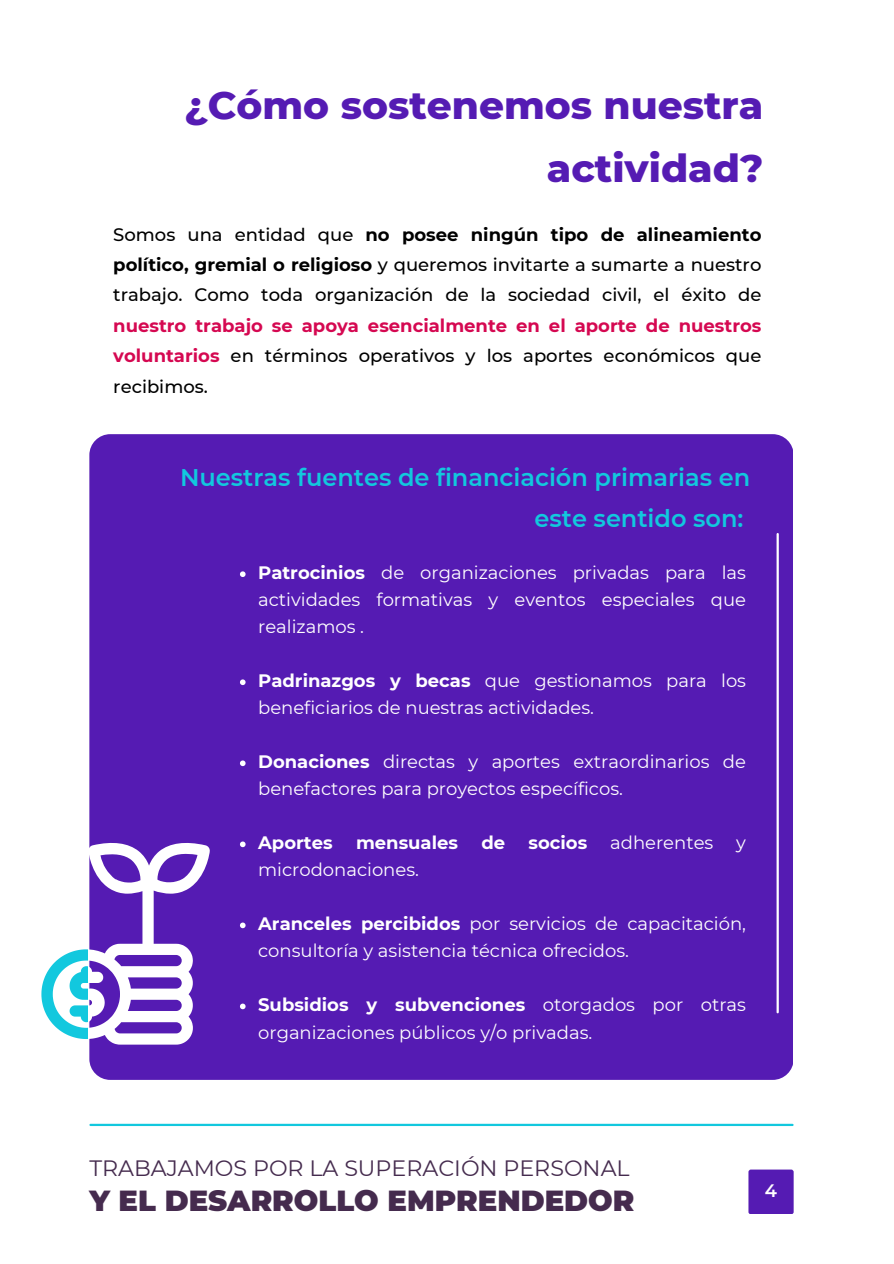
<style>
.page{position:relative;width:894px;height:1264px;background:#fff}
.page>*{position:absolute;margin:0;border:0;box-sizing:border-box;transform-origin:0 0}
.t1{font:800 39px/63px "Montserrat";color:#551bb3;text-align:right}
.t2{font:900 28.95px "Montserrat";color:#452b4e}
.t3{font:600 24px/40.5px "Montserrat";color:#12c8de;text-align:right}
.t4{font:22.2px "Montserrat";color:#452b4e}
.t5{font:18px/27px "Montserrat";color:#fff}
.t6{font:500 18px/30.3px "Montserrat";color:#000;text-align:justify}
.t7{font:700 18px/30.3px "Montserrat";color:#d50851;text-align:justify}
.t8{font:700 18px "Montserrat";color:#fff}
.t9{font:600 18px "Montserrat";color:#fff}
.s1{font-weight:700}
.s2{font-weight:500;color:#000}
</style>
<div class="page">
<div style="left:748px;top:1169px;width:45px;height:45px;background:#551bb3;border-radius:2px"></div>
<hr style="left:90px;top:1123px;width:702px;height:2px;background:#12c8de">
<div style="left:89px;top:434px;width:703px;height:645px;background:#551bb3;border-radius:21px"></div>
<hr style="left:776px;top:534px;width:2px;height:478px;background:#fff">
<svg style="left:240px;top:571px;width:5px;height:6px"></svg>
<svg style="left:240px;top:679px;width:5px;height:6px"></svg>
<svg style="left:240px;top:760px;width:5px;height:6px"></svg>
<svg style="left:240px;top:841px;width:5px;height:6px"></svg>
<svg style="left:240px;top:922px;width:5px;height:6px"></svg>
<svg style="left:240px;top:1003px;width:5px;height:6px"></svg>
<svg style="left:41px;top:840px;width:169px;height:204px"></svg>
<h1 class="t1" style="left:184px;top:74px;width:580px">¿Cómo sostenemos nuestra actividad?</h1>
<p class="t6" style="left:113px;top:219px;width:649px">Somos una entidad que <span class="s1">no posee ningún tipo de alineamiento político, gremial o religioso</span> y queremos invitarte a sumarte a nuestro trabajo. Como toda organización de la sociedad civil, el éxito de</p>
<p class="t7" style="left:113px;top:310px;width:649px">nuestro trabajo se apoya esencialmente en el aporte de nuestros voluntarios <span class="s2">en términos operativos y los aportes económicos que recibimos.</span></p>
<h3 class="t3" style="left:180px;top:457px;width:571px">Nuestras fuentes de financiación primarias en este sentido son:</h3>
<p class="t5" style="left:258px;top:559px;width:489px;text-align:justify"><span class="s1">Patrocinios</span> de organizaciones privadas para las actividades formativas y eventos especiales que realizamos .</p>
<p class="t5" style="left:258px;top:667px;width:489px"><span class="s1">Padrinazgos y becas</span> que gestionamos para los beneficiarios de nuestras actividades.</p>
<p class="t5" style="left:258px;top:748px;width:489px"><span class="s1">Donaciones</span> directas y aportes extraordinarios de benefactores para proyectos específicos.</p>
<p class="t8" style="left:258px;top:832px;width:76px">Aportes</p>
<p class="t8" style="left:356px;top:832px;width:103px">mensuales</p>
<p class="t8" style="left:481px;top:832px;width:25px">de</p>
<p class="t8" style="left:528px;top:832px;width:60px">socios</p>
<p class="t5" style="left:610px;top:829px;width:105px">adherentes</p>
<p class="t5" style="left:736px;top:829px;width:11px">y</p>
<p class="t5" style="left:258px;top:856px;width:162px">microdonaciones.</p>
<p class="t5" style="left:258px;top:910px;width:489px"><span class="s1">Aranceles percibidos</span> por servicios de capacitación, consultoría y asistencia técnica ofrecidos.</p>
<p class="t5" style="left:258px;top:991px;width:489px"><span class="s1">Subsidios y subvenciones</span> otorgados por otras organizaciones públicos y/o privadas.</p>
<p class="t4" style="left:89px;top:1154px;width:541px">TRABAJAMOS POR LA SUPERACIÓN PERSONAL</p>
<h2 class="t2" style="left:89px;top:1183px;width:546px">Y EL DESARROLLO EMPRENDEDOR</h2>
<p class="t9" style="left:764px;top:1179px;width:14px">4</p>
</div>
